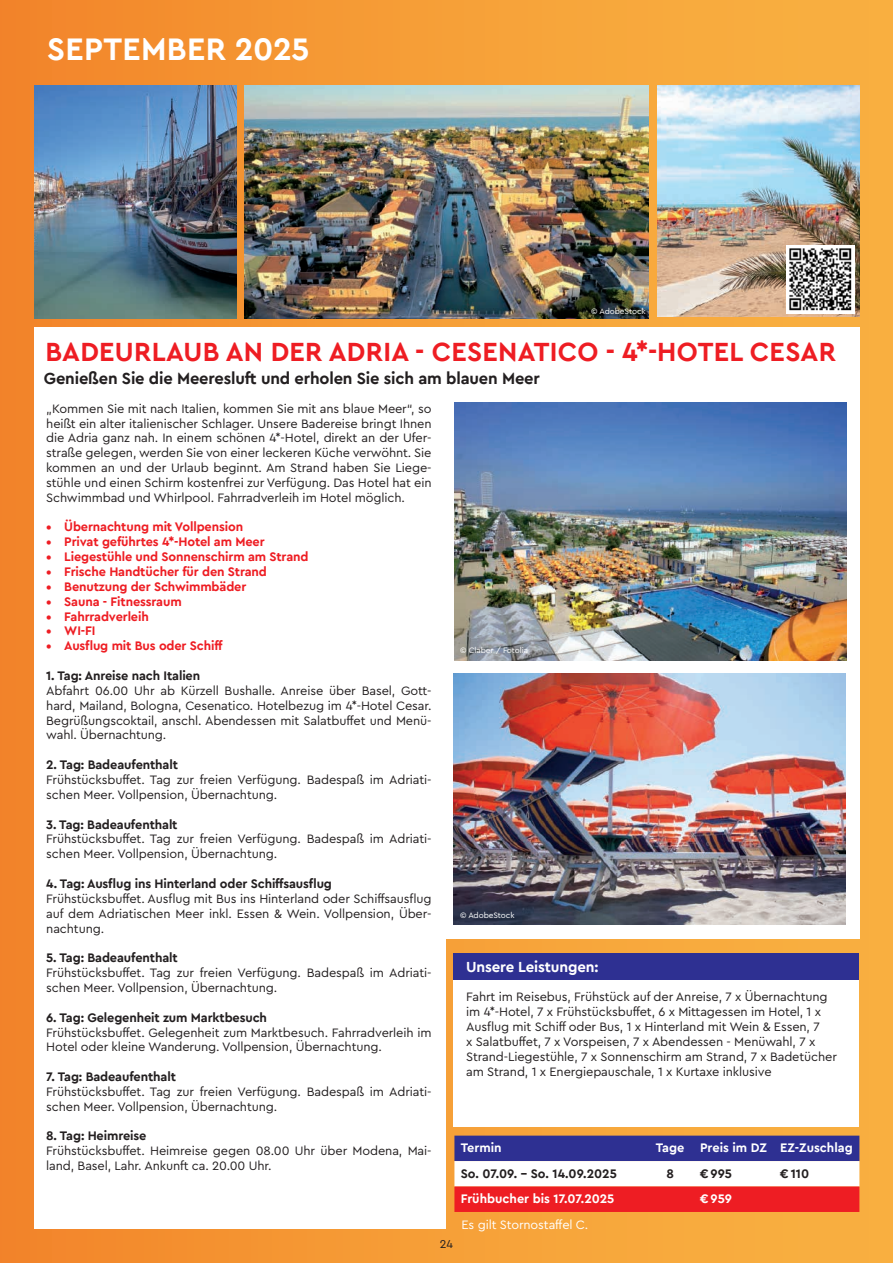
<style>
.page{position:relative;width:893px;height:1263px;background:#fff}
.page>*{position:absolute;margin:0;border:0;box-sizing:border-box;transform-origin:0 0}
.t1{font:700 31.95px "Cera PRO";letter-spacing:.01em;color:#fff}
.t2{font:700 27px "Cera PRO";letter-spacing:.01em;color:#ee1d23}
.t3{font:700 16.5px "Cera PRO";letter-spacing:-.01em;color:#231f20}
.t4{font:700 15px "Cera PRO";letter-spacing:-.01em;color:#fff}
.t5{font:12.75px/14.9px "Cera PRO";letter-spacing:-.01em;color:#231f20}
.t6{font:700 12.75px "Cera PRO";letter-spacing:-.01em;color:#231f20}
.t7{font:700 12.75px "Cera PRO";letter-spacing:-.01em;color:#ee1d23}
.t8{font:700 12.75px "Cera PRO";color:#fff}
.t9{font:12.75px "Cera PRO";letter-spacing:-.01em;color:#fff}
.t10{font:12px "Cera PRO";color:#231f20}
.t11{font:8.25px "Cera PRO";letter-spacing:-.01em;color:#fff}
</style>
<div class="page">
<div style="left:0;top:0;width:893px;height:1263px;background:linear-gradient(to right,#f2862a,#f9b545)"></div>
<div style="left:34px;top:327px;width:826px;height:611px;background:#fff"></div>
<img style="left:34px;top:85px;width:202px;height:234px">
<img style="left:244px;top:85px;width:405px;height:234px">
<div style="left:34px;top:925px;width:411px;height:304px;background:#fff"></div>
<img style="left:657px;top:85px;width:203px;height:232px">
<img style="left:454px;top:402px;width:392px;height:259px">
<svg style="left:454px;top:1135px;width:405px;height:77px"></svg>
<div style="left:453px;top:976px;width:406px;height:151px;background:#fff"></div>
<div style="left:453px;top:954px;width:406px;height:26px;background:#2e3092"></div>
<img style="left:453px;top:673px;width:392px;height:252px">
<img style="left:786px;top:245px;width:68px;height:68px">
<h1 class="t1" style="left:47px;top:28px;width:264px">SEPTEMBER 2025</h1>
<p class="t11" style="left:591px;top:306px;width:56px">© AdobeStock</p>
<h2 class="t2" style="left:45px;top:334px;width:792px">BADEURLAUB AN DER ADRIA - CESENATICO - 4*-HOTEL CESAR</h2>
<p class="t3" style="left:44px;top:367px;width:497px">Genießen Sie die Meeresluft und erholen Sie sich am blauen Meer</p>
<p class="t5" style="left:46px;top:400px;width:387px;text-align:justify">„Kommen Sie mit nach Italien, kommen Sie mit ans blaue Meer“, so heißt ein alter italienischer Schlager. Unsere Badereise bringt Ihnen die Adria ganz nah. In einem schönen 4*-Hotel, direkt an der Ufer&shy;straße gelegen, werden Sie von einer leckeren Küche verwöhnt. Sie kommen an und der Urlaub beginnt. Am Strand haben Sie Liege&shy;stühle und einen Schirm kostenfrei zur Verfügung. Das Hotel hat ein Schwimmbad und Whirlpool. Fahrradverleih im Hotel möglich.</p>
<p class="t7" style="left:46px;top:519px;width:198px">• Übernachtung mit Vollpension</p>
<p class="t7" style="left:46px;top:534px;width:220px">• Privat geführtes 4*-Hotel am Meer</p>
<p class="t7" style="left:46px;top:548px;width:264px">• Liegestühle und Sonnenschirm am Strand</p>
<p class="t7" style="left:46px;top:563px;width:222px">• Frische Handtücher für den Strand</p>
<p class="t7" style="left:46px;top:578px;width:202px">• Benutzung der Schwimmbäder</p>
<p class="t7" style="left:46px;top:593px;width:137px">• Sauna - Fitnessraum</p>
<p class="t7" style="left:46px;top:608px;width:104px">• Fahrradverleih</p>
<p class="t7" style="left:46px;top:623px;width:51px">• WI-FI</p>
<p class="t7" style="left:46px;top:638px;width:178px">• Ausflug mit Bus oder Schiff</p>
<p class="t6" style="left:46px;top:667px;width:155px">1. Tag: Anreise nach Italien</p>
<p class="t5" style="left:46px;top:683px;width:387px;text-align:justify">Abfahrt 06.00 Uhr ab Kürzell Bushalle. Anreise über Basel, Gott&shy;hard, Mailand, Bologna, Cesenatico. Hotelbezug im 4*-Hotel Cesar.<br>Begrüßungscoktail, anschl. Abendessen mit Salatbuffet und Menü&shy;wahl. Übernachtung.</p>
<p class="t6" style="left:46px;top:756px;width:133px">2. Tag: Badeaufenthalt</p>
<p class="t5" style="left:46px;top:772px;width:387px">Frühstücksbuffet. Tag zur freien Verfügung. Badespaß im Adriati&shy;schen Meer. Vollpension, Übernachtung.</p>
<p class="t6" style="left:46px;top:816px;width:133px">3. Tag: Badeaufenthalt</p>
<p class="t5" style="left:46px;top:831px;width:387px">Frühstücksbuffet. Tag zur freien Verfügung. Badespaß im Adriati&shy;schen Meer. Vollpension, Übernachtung.</p>
<p class="t6" style="left:46px;top:875px;width:287px">4. Tag: Ausflug ins Hinterland oder Schiffsausflug</p>
<p class="t5" style="left:46px;top:890px;width:387px;text-align:justify">Frühstücksbuffet. Ausflug mit Bus ins Hinterland oder Schiffsausflug auf dem Adriatischen Meer inkl. Essen &amp; Wein. Vollpension, Über&shy;nachtung.</p>
<p class="t6" style="left:46px;top:949px;width:133px">5. Tag: Badeaufenthalt</p>
<p class="t5" style="left:46px;top:965px;width:387px">Frühstücksbuffet. Tag zur freien Verfügung. Badespaß im Adriati&shy;schen Meer. Vollpension, Übernachtung.</p>
<p class="t6" style="left:46px;top:1009px;width:222px">6. Tag: Gelegenheit zum Marktbesuch</p>
<p class="t5" style="left:46px;top:1024px;width:387px">Frühstücksbuffet. Gelegenheit zum Marktbesuch. Fahrradverleih im<br>Hotel oder kleine Wanderung. Vollpension, Übernachtung.</p>
<p class="t6" style="left:46px;top:1068px;width:131px">7. Tag: Badeaufenthalt</p>
<p class="t5" style="left:46px;top:1084px;width:387px">Frühstücksbuffet. Tag zur freien Verfügung. Badespaß im Adriati&shy;schen Meer. Vollpension, Übernachtung.</p>
<p class="t6" style="left:46px;top:1128px;width:102px">8. Tag: Heimreise</p>
<p class="t5" style="left:46px;top:1143px;width:387px">Frühstücksbuffet. Heimreise gegen 08.00 Uhr über Modena, Mai&shy;land, Basel, Lahr. Ankunft ca. 20.00 Uhr.</p>
<p class="t11" style="left:460px;top:645px;width:69px">© Claber / Fotolia</p>
<p class="t11" style="left:460px;top:910px;width:56px">© AdobeStock</p>
<p class="t4" style="left:466px;top:956px;width:134px">Unsere Leistungen:</p>
<p class="t5" style="left:466px;top:988px;width:372px">Fahrt im Reisebus, Frühstück auf der Anreise, 7 x Übernachtung im 4*-Hotel, 7 x Frühstücksbuffet, 6 x Mittagessen im Hotel, 1 x Ausflug mit Schiff oder Bus, 1 x Hinterland mit Wein &amp; Essen, 7<br>x Salatbuffet, 7 x Vorspeisen, 7 x Abendessen - Menüwahl, 7 x Strand-Liegestühle, 7 x Sonnenschirm am Strand, 7 x Badetücher am Strand, 1 x Energiepauschale, 1 x Kurtaxe inklusive</p>
<p class="t8" style="left:461px;top:1139px;width:42px">Termin</p>
<p class="t8" style="left:656px;top:1139px;width:199px">Tage Preis im DZ EZ-Zuschlag</p>
<p class="t6" style="left:461px;top:1165px;width:158px">So. 07.09. – So. 14.09.2025</p>
<p class="t6" style="left:666px;top:1165px;width:9px">8</p>
<p class="t6" style="left:700px;top:1165px;width:34px">€ 995</p>
<p class="t6" style="left:780px;top:1165px;width:30px">€ 110</p>
<p class="t8" style="left:461px;top:1190px;width:155px">Frühbucher bis 17.07.2025</p>
<p class="t8" style="left:700px;top:1190px;width:33px">€ 959</p>
<p class="t10" style="left:440px;top:1236px;width:15px">24</p>
<p class="t9" style="left:461px;top:1216px;width:128px">Es gilt Stornostaffel C.</p>
</div>
